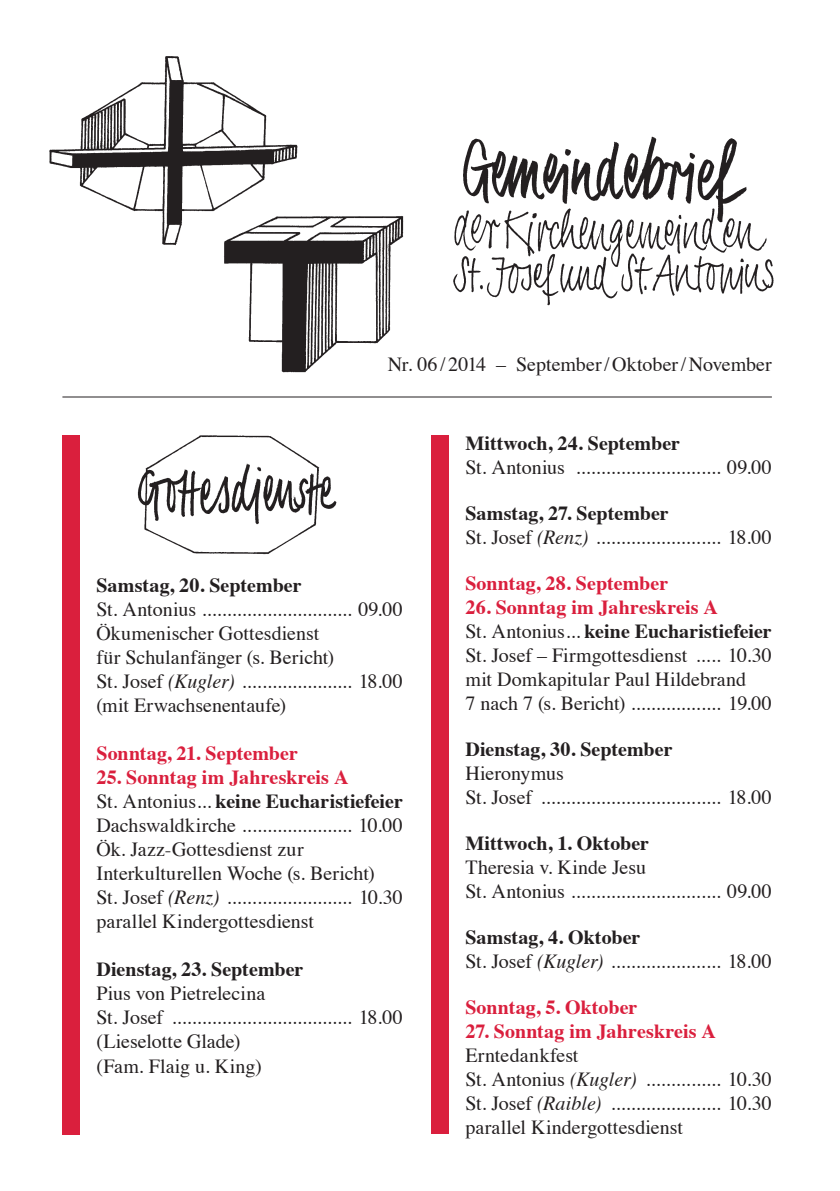
<style>
.page{position:relative;width:840px;height:1191px;background:#fff}
.page>*{position:absolute;margin:0;border:0;box-sizing:border-box;transform-origin:0 0}
.Gottesdienste{font:20px/24px "Times";color:#231f20}
.Gottesdienste-2{font:700 20px "Times";color:#231f20}
.Gottesdienste_Sonnta{font:700 20px "Times";letter-spacing:.005em;color:#da1f3d}
.s1{font-style:italic}
.s2{font-weight:400}
</style>
<div class="page">
<img style="left:224px;top:216px;width:180px;height:157px">
<img style="left:49px;top:56px;width:251px;height:193px">
<img style="left:453px;top:136px;width:321px;height:170px">
<hr style="left:62px;top:396px;width:709px;height:1px;background:#231f20">
<div style="left:62px;top:435px;width:17px;height:699px;background:#da1f3d"></div>
<div style="left:431px;top:435px;width:17px;height:699px;background:#da1f3d"></div>
<img style="left:137px;top:435px;width:200px;height:120px">
<p class="Gottesdienste" style="left:387px;top:351px;width:385px">Nr. 06/ 2014 – September/Oktober/November</p>
<p class="Gottesdienste-2" style="left:96px;top:566px;width:206px">Samstag, 20. September</p>
<p class="Gottesdienste" style="left:96px;top:596px;width:308px">St. Antonius .............................. 09.00</p>
<p class="Gottesdienste" style="left:96px;top:620px;width:239px">Ökumenischer Gottesdienst für Schulanfänger (s. Bericht)</p>
<p class="Gottesdienste" style="left:96px;top:668px;width:308px">St. Josef <span class="s1">(Kugler)</span> ...................... 18.00</p>
<p class="Gottesdienste" style="left:96px;top:692px;width:191px">(mit Erwachsenentaufe)</p>
<p class="Gottesdienste_Sonnta" style="left:96px;top:734px;width:203px">Sonntag, 21. September</p>
<p class="Gottesdienste_Sonnta" style="left:96px;top:758px;width:253px">25. Sonntag im Jahreskreis A</p>
<p class="Gottesdienste-2" style="left:96px;top:782px;width:308px"><span class="s2">St. Antonius</span> keine Eucharistiefeier</p>
<p class="Gottesdienste" style="left:96px;top:812px;width:308px">Dachswaldkirche ...................... 10.00</p>
<p class="Gottesdienste" style="left:96px;top:836px;width:279px">Ök. Jazz-Gottesdienst zur<br>Interkulturellen Woche (s. Bericht)</p>
<p class="Gottesdienste" style="left:96px;top:884px;width:308px">St. Josef <span class="s1">(Renz)</span> ......................... 10.30</p>
<p class="Gottesdienste" style="left:96px;top:908px;width:219px">parallel Kindergottesdienst</p>
<p class="Gottesdienste-2" style="left:96px;top:950px;width:208px">Dienstag, 23. September</p>
<p class="Gottesdienste" style="left:96px;top:980px;width:170px">Pius von Pietrelecina</p>
<p class="Gottesdienste" style="left:96px;top:1004px;width:308px">St. Josef .................................... 18.00</p>
<p class="Gottesdienste" style="left:96px;top:1028px;width:145px">(Lieselotte Glade)</p>
<p class="Gottesdienste" style="left:96px;top:1052px;width:167px">(Fam. Flaig u. King)</p>
<p class="Gottesdienste-2" style="left:465px;top:424px;width:216px">Mittwoch, 24. September</p>
<p class="Gottesdienste" style="left:465px;top:453px;width:308px">St. Antonius ............................. 09.00</p>
<p class="Gottesdienste-2" style="left:465px;top:494px;width:205px">Samstag, 27. September</p>
<p class="Gottesdienste" style="left:465px;top:523px;width:308px">St. Josef <span class="s1">(Renz)</span> ......................... 18.00</p>
<p class="Gottesdienste_Sonnta" style="left:465px;top:564px;width:204px">Sonntag, 28. September</p>
<p class="Gottesdienste_Sonnta" style="left:465px;top:588px;width:254px">26. Sonntag im Jahreskreis A</p>
<p class="Gottesdienste-2" style="left:465px;top:612px;width:308px"><span class="s2">St. Antonius</span> keine Eucharistiefeier</p>
<p class="Gottesdienste" style="left:465px;top:641px;width:308px">St. Josef – Firmgottesdienst ..... 10.30</p>
<p class="Gottesdienste" style="left:465px;top:665px;width:282px">mit Domkapitular Paul Hildebrand</p>
<p class="Gottesdienste" style="left:465px;top:689px;width:308px">7 nach 7 (s. Bericht) .................. 19.00</p>
<p class="Gottesdienste-2" style="left:465px;top:730px;width:209px">Dienstag, 30. September</p>
<p class="Gottesdienste" style="left:465px;top:759px;width:100px">Hieronymus</p>
<p class="Gottesdienste" style="left:465px;top:783px;width:308px">St. Josef .................................... 18.00</p>
<p class="Gottesdienste-2" style="left:465px;top:824px;width:185px">Mittwoch, 1. Oktober</p>
<p class="Gottesdienste" style="left:465px;top:853px;width:182px">Theresia v. Kinde Jesu</p>
<p class="Gottesdienste" style="left:465px;top:877px;width:308px">St. Antonius .............................. 09.00</p>
<p class="Gottesdienste-2" style="left:465px;top:918px;width:176px">Samstag, 4. Oktober</p>
<p class="Gottesdienste" style="left:465px;top:947px;width:308px">St. Josef <span class="s1">(Kugler)</span> ...................... 18.00</p>
<p class="Gottesdienste_Sonnta" style="left:465px;top:988px;width:173px">Sonntag, 5. Oktober</p>
<p class="Gottesdienste_Sonnta" style="left:465px;top:1012px;width:252px">27. Sonntag im Jahreskreis A</p>
<p class="Gottesdienste" style="left:465px;top:1041px;width:115px">Erntedankfest</p>
<p class="Gottesdienste" style="left:465px;top:1065px;width:308px">St. Antonius <span class="s1">(Kugler)</span> ............... 10.30</p>
<p class="Gottesdienste" style="left:465px;top:1089px;width:308px">St. Josef <span class="s1">(Raible)</span> ...................... 10.30</p>
<p class="Gottesdienste" style="left:465px;top:1113px;width:219px">parallel Kindergottesdienst</p>
</div>
